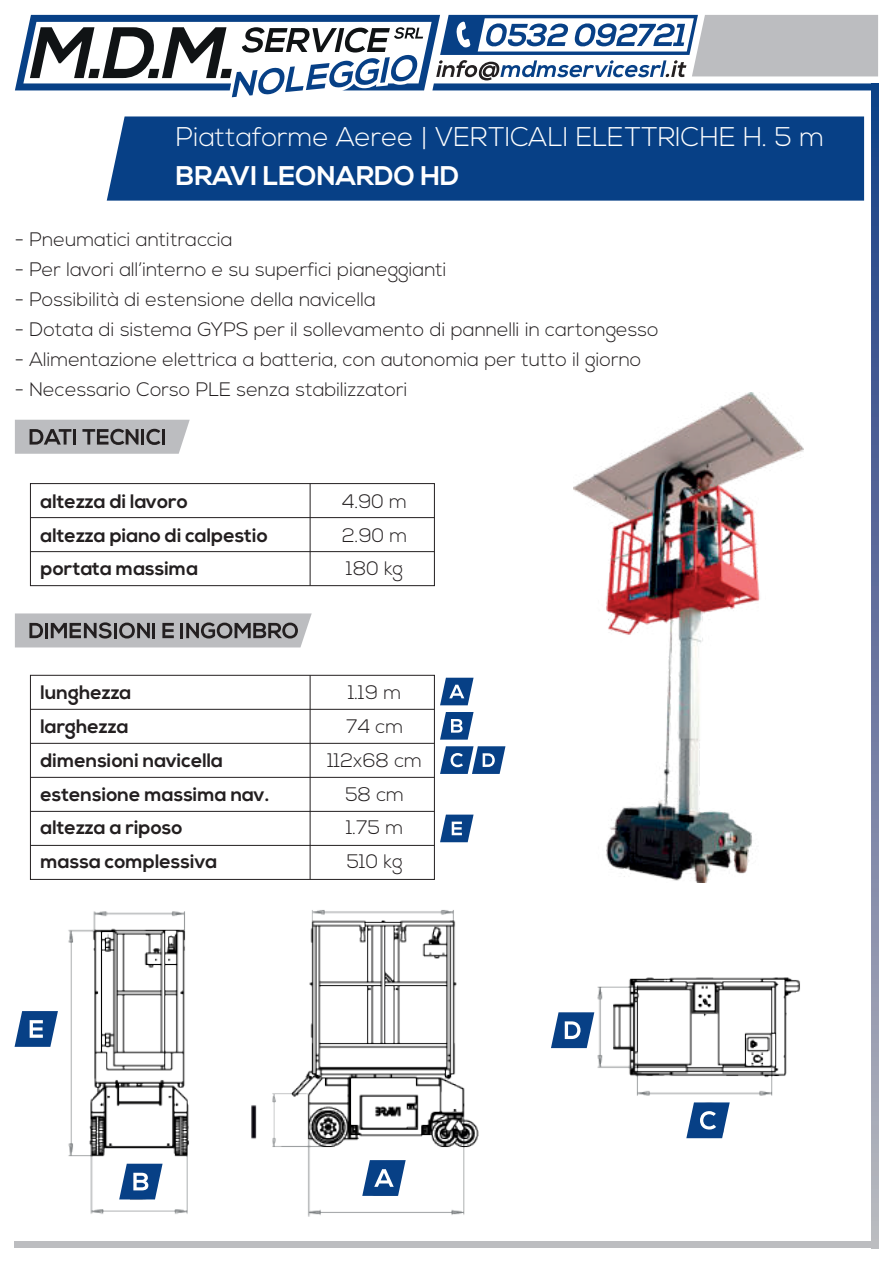
<style>
.page{position:relative;width:893px;height:1263px;background:#fff}
.page>*{position:absolute;margin:0;border:0;box-sizing:border-box;transform-origin:0 0}
.t1{font:300 27px "Nexa";color:#fff}
.t2{font:700 27px "Nexa";color:#fff}
.t3{font:300 19.5px/33.8px "Nexa";color:#231f20;text-align:justify}
.t4{font:700 19.5px/33.8px "Nexa";color:#231f20}
</style>
<div class="page">
<svg style="left:871px;top:97px;width:7px;height:1144px"></svg>
<div style="left:107px;top:116px;width:757px;height:85px;background:#074086"></div>
<svg style="left:15px;top:420px;width:175px;height:34px"></svg>
<hr style="left:162px;top:429px;width:3px;height:16px;background:#231f20">
<svg style="left:15px;top:613px;width:297px;height:34px"></svg>
<img style="left:573px;top:393px;width:230px;height:489px">
<div style="left:30px;top:483px;width:405px;height:103px;border:1px solid #231f20"></div>
<hr style="left:30px;top:551px;width:404px;height:1px;background:#231f20">
<hr style="left:30px;top:517px;width:404px;height:1px;background:#231f20">
<hr style="left:310px;top:484px;width:1px;height:102px;background:#231f20">
<div style="left:30px;top:675px;width:405px;height:205px;border:1px solid #231f20"></div>
<hr style="left:30px;top:845px;width:404px;height:1px;background:#231f20">
<hr style="left:30px;top:811px;width:404px;height:1px;background:#231f20">
<hr style="left:30px;top:777px;width:404px;height:1px;background:#231f20">
<hr style="left:30px;top:743px;width:404px;height:1px;background:#231f20">
<hr style="left:30px;top:709px;width:404px;height:1px;background:#231f20">
<hr style="left:310px;top:675px;width:1px;height:204px;background:#231f20">
<svg style="left:440px;top:678px;width:34px;height:27px"></svg>
<svg style="left:440px;top:712px;width:34px;height:28px"></svg>
<svg style="left:440px;top:746px;width:65px;height:28px"></svg>
<svg style="left:440px;top:815px;width:34px;height:27px"></svg>
<img style="left:68px;top:910px;width:410px;height:306px">
<img style="left:551px;top:977px;width:249px;height:162px">
<svg style="left:362px;top:1160px;width:44px;height:36px"></svg>
<svg style="left:119px;top:1164px;width:44px;height:35px"></svg>
<svg style="left:686px;top:1102px;width:44px;height:36px"></svg>
<svg style="left:551px;top:1012px;width:43px;height:36px"></svg>
<svg style="left:15px;top:1011px;width:43px;height:36px"></svg>
<div style="left:15px;top:1241px;width:863px;height:7px;background:#bcbdc0"></div>
<svg style="left:15px;top:15px;width:863px;height:82px"></svg>
<h1 class="t1" style="left:176px;top:122px;width:650px">Piattaforme Aeree | VERTICALI ELETTRICHE H. 5 m</h1>
<h1 class="t2" style="left:176px;top:160px;width:285px">BRAVI LEONARDO HD</h1>
<p class="t3" style="left:15px;top:224px;width:219px">- Pneumatici antitraccia</p>
<p class="t3" style="left:15px;top:254px;width:433px">- Per lavori all’interno e su superfici pianeggianti</p>
<p class="t3" style="left:15px;top:284px;width:363px">- Possibilità di estensione della navicella</p>
<p class="t3" style="left:15px;top:314px;width:645px">- Dotata di sistema GYPS per il sollevamento di pannelli in cartongesso</p>
<p class="t3" style="left:15px;top:344px;width:628px">- Alimentazione elettrica a batteria, con autonomia per tutto il giorno</p>
<p class="t3" style="left:15px;top:374px;width:394px">- Necessario Corso PLE senza stabilizzatori</p>
<p class="t4" style="left:41px;top:485px;width:229px">altezza di lavoro<br>altezza piano di calpestio portata massima</p>
<p class="t4" style="left:40px;top:676px;width:230px">lunghezza<br>larghezza<br>dimensioni navicella estensione massima nav. altezza a riposo<br>massa complessiva</p>
<p class="t3" style="left:342px;top:485px;width:67px">4.90 m 2.90 m 180 kg</p>
<p class="t3" style="left:327px;top:677px;width:96px;text-align:center">1.19 m<br>74 cm<br>112x68 cm<br>58 cm<br>1.75 m<br>510 kg</p>
</div>
